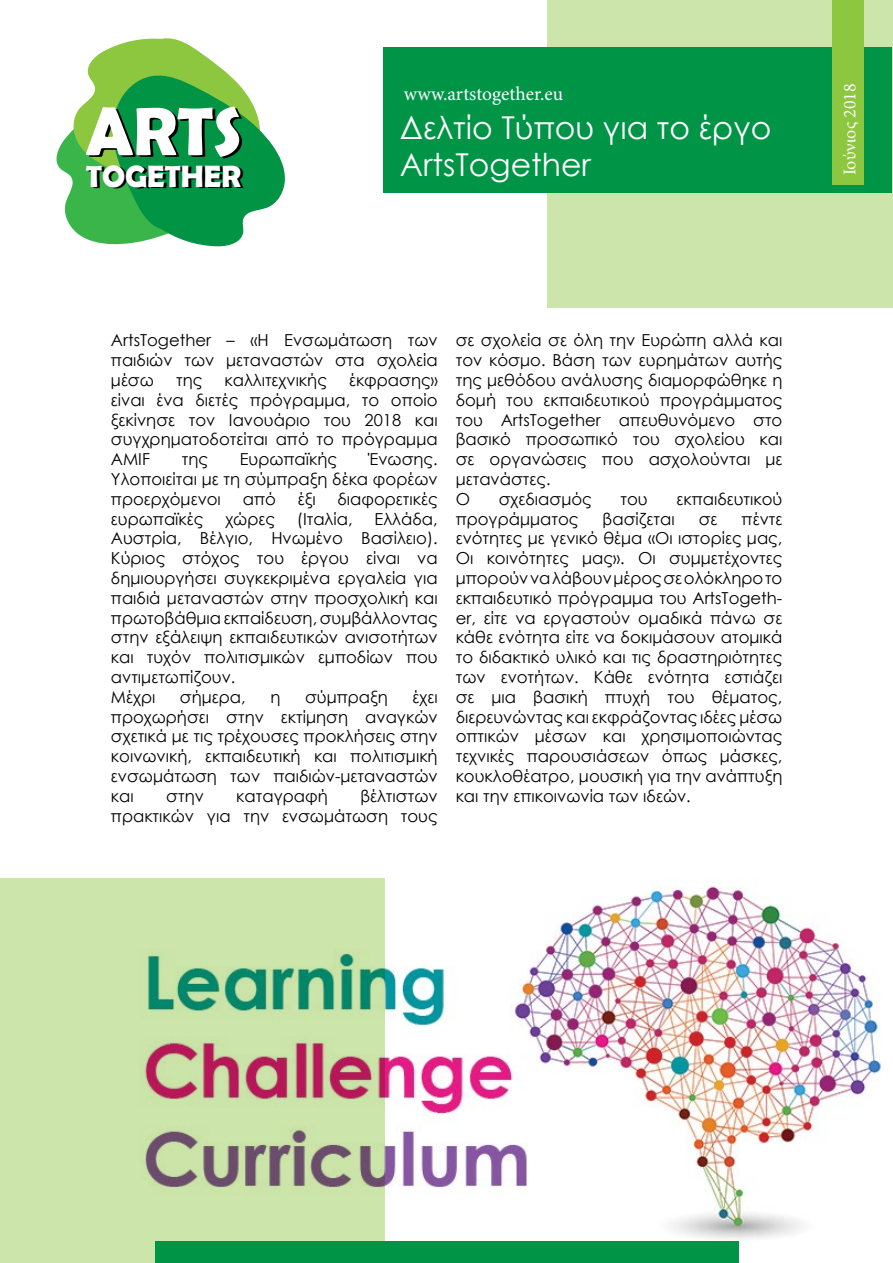
<style>
.page{position:relative;width:893px;height:1263px;background:#fff}
.page>*{position:absolute;margin:0;border:0;box-sizing:border-box;transform-origin:0 0}
.t1{font:700 68.55px "Berlin Sans FB Demi";color:#fff}
.t2{font:31.5px/37.8px "Century Gothic";color:#fff}
.t3{font:700 30.9px "Berlin Sans FB Demi";color:#fff}
.t4{font:19.5px "Minion Pro";color:#fff}
.t5{font:18px "Minion Pro";color:#fff}
.t6{font:16.5px/19.8px "Century Gothic";color:#000;text-align:justify}
</style>
<div class="page">
<div style="left:547px;top:0;width:346px;height:308px;background:#cce5aa"></div>
<img style="left:0;top:878px;width:881px;height:385px">
<div style="left:383px;top:48px;width:509px;height:145px;background:#009447"></div>
<div style="left:833px;top:0;width:31px;height:184px;background:#8dc63f"></div>
<svg style="left:56px;top:38px;width:229px;height:208px"></svg>
<div style="left:155px;top:1242px;width:584px;height:21px;background:#009447"></div>
<h1 class="t1" style="left:86px;top:92px;width:157px">ARTS</h1>
<h3 class="t3" style="left:86px;top:158px;width:157px">TOGETHER</h3>
<p class="t4" style="left:404px;top:81px;width:161px">www.artstogether.eu</p>
<h2 class="t2" style="left:400px;top:108px;width:373px">Δελτίο Τύπου για το έργο<br>ArtsTogether</h2>
<p class="t6" style="left:111px;top:330px;width:328px">ArtsTogether – «Η Ενσωμάτωση των παιδιών των μεταναστών στα σχολεία μέσω</p>
<p class="t6" style="left:111px;top:370px;width:328px;text-indent:238px">έκφρασης» είναι ένα διετές πρόγραμμα, το οποίο ξεκίνησε τον Ιανουάριο του 2018 και συγχρηματοδοτείται από το πρόγραμμα AMIF</p>
<p class="t6" style="left:176px;top:370px;width:28px">της</p>
<p class="t6" style="left:224px;top:370px;width:104px">καλλιτεχνικής</p>
<p class="t6" style="left:182px;top:449px;width:28px">της</p>
<p class="t6" style="left:240px;top:449px;width:99px">Ευρωπαϊκής</p>
<p class="t6" style="left:111px;top:449px;width:328px;text-indent:258px">Ένωσης.<br>Υλοποιείται με τη σύμπραξη δέκα φορέων προερχόμενοι</p>
<p class="t6" style="left:243px;top:489px;width:35px">από</p>
<p class="t6" style="left:298px;top:489px;width:19px">έξι</p>
<p class="t6" style="left:337px;top:489px;width:102px">διαφορετικές</p>
<p class="t6" style="left:111px;top:508px;width:328px;text-align:left;text-indent:264px">Ελλάδα,<br>Αυστρία, Βέλγιο, Ηνωμένο Βασίλειο).<br>Κύριος στόχος του έργου είναι να δημιουργήσει συγκεκριμένα εργαλεία για παιδιά μεταναστών στην προσχολική και πρωτοβάθμια εκπαίδευση, συμβάλλοντας στην εξάλειψη εκπαιδευτικών ανισοτήτων και τυχόν πολιτισμικών εμποδίων που αντιμετωπίζουν.<br>Μέχρι</p>
<p class="t6" style="left:111px;top:508px;width:94px">ευρωπαϊκές</p>
<p class="t6" style="left:225px;top:508px;width:51px">χώρες</p>
<p class="t6" style="left:297px;top:508px;width:57px">(Ιταλία,</p>
<p class="t6" style="left:111px;top:687px;width:328px;text-indent:302px">έχει προχωρήσει στην εκτίμηση αναγκών σχετικά με τις τρέχουσες προκλήσεις στην κοινωνική, εκπαιδευτική και πολιτισμική ενσωμάτωση των παιδιών-μεταναστών και</p>
<p class="t6" style="left:180px;top:687px;width:67px">σήμερα,</p>
<p class="t6" style="left:270px;top:687px;width:12px">η</p>
<p class="t6" style="left:305px;top:687px;width:84px">σύμπραξη</p>
<p class="t6" style="left:111px;top:786px;width:328px;text-align:right">βέλτιστων<br>πρακτικών για την ενσωμάτωση τους</p>
<p class="t6" style="left:166px;top:786px;width:39px">στην</p>
<p class="t6" style="left:236px;top:786px;width:93px">καταγραφή</p>
<p class="t6" style="left:456px;top:330px;width:328px;text-align:left">σε σχολεία σε όλη την Ευρώπη αλλά και τον κόσμο. Βάση των ευρημάτων αυτής της μεθόδου ανάλυσης διαμορφώθηκε η δομή του εκπαιδευτικού προγράμματος του ArtsTogether απευθυνόμενο στο βασικό προσωπικό του σχολείου και σε οργανώσεις που ασχολούνται με μετανάστες.<br>Ο</p>
<p class="t6" style="left:499px;top:489px;width:94px">σχεδιασμός</p>
<p class="t6" style="left:620px;top:489px;width:29px">του</p>
<p class="t6" style="left:676px;top:489px;width:107px">εκπαιδευτικού</p>
<p class="t6" style="left:456px;top:508px;width:124px">προγράμματος</p>
<p class="t6" style="left:603px;top:508px;width:74px">βασίζεται</p>
<p class="t6" style="left:699px;top:508px;width:20px">σε</p>
<p class="t6" style="left:456px;top:508px;width:328px;text-indent:286px">πέντε ενότητες με γενικό θέμα «Οι ιστορίες μας, Οι κοινότητες μας». Οι συμμετέχοντες μπορούν να λάβουν μέρος σε ολόκληρο το εκπαιδευτικό πρόγραμμα του ArtsTogeth&shy;er, είτε να εργαστούν ομαδικά πάνω σε κάθε ενότητα είτε να δοκιμάσουν ατομικά το διδακτικό υλικό και τις δραστηριότητες των ενοτήτων. Κάθε ενότητα εστιάζει σε μια βασική πτυχή του θέματος, διερευνώντας και εκφράζοντας ιδέες μέσω οπτικών μέσων και χρησιμοποιώντας τεχνικές παρουσιάσεων όπως μάσκες, κουκλοθέατρο, μουσική για την ανάπτυξη και την επικοινωνία των ιδεών.</p>
<p class="t5" style="left:838px;top:175px;width:93px;rotate:-90deg">Ιούνιος 2018</p>
</div>
